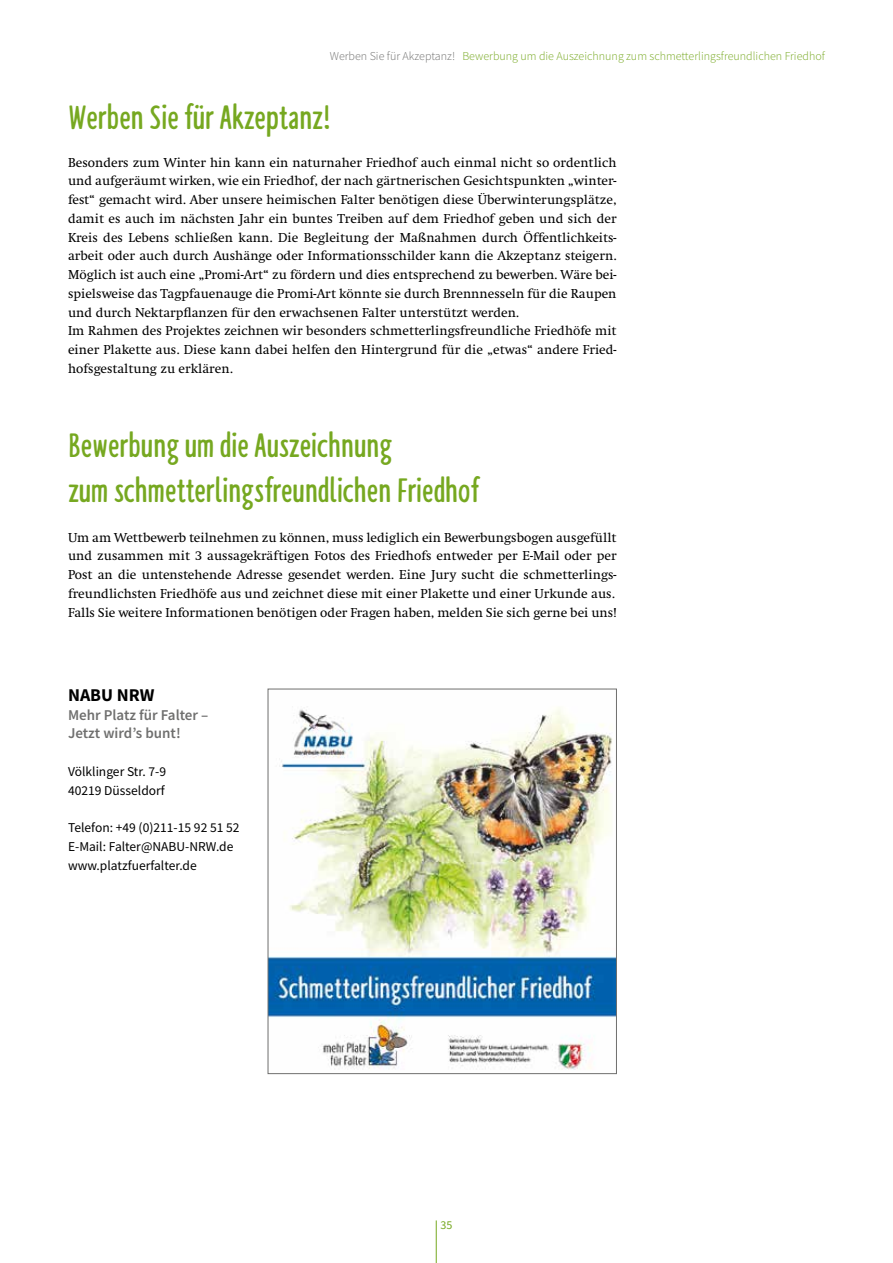
<style>
.page{position:relative;width:893px;height:1263px;background:#fff}
.page>*{position:absolute;margin:0;border:0;box-sizing:border-box;transform-origin:0 0}
.t1{font:700 36px/45px "NABU Hand";color:#76a820}
.t2{font:700 18px "Source Sans Pro";color:#000}
.t3{font:600 15px/18.8px "Source Sans Pro";color:#6f6f6e}
.t4{font:13.5px/18.8px "Swift";color:#000}
.t5{font:13.5px/18.8px "Source Sans Pro";color:#000}
.t6{font:300 12px "Source Sans Pro";color:#76a820}
.t7{font:12px "Source Sans Pro";color:#76a820}
.s1{color:#6f6f6e}
</style>
<div class="page">
<hr style="left:436px;top:1220px;width:1px;height:43px;background:#76a820">
<img style="left:270px;top:707px;width:345px;height:363px">
<div style="left:268px;top:689px;width:349px;height:385px;border:1px solid #6f6f6e"></div>
<p class="t6" style="left:330px;top:49px;width:497px"><span class="s1">Werben Sie für Akzeptanz!</span> Bewerbung um die Auszeichnung zum schmetterlingsfreundlichen Friedhof</p>
<h1 class="t1" style="left:68px;top:95px;width:264px">Werben Sie für Akzeptanz!</h1>
<p class="t4" style="left:68px;top:153px;width:550px">Besonders zum Winter hin kann ein naturnaher Friedhof auch einmal nicht so ordentlich und aufgeräumt wirken, wie ein Friedhof, der nach gärtnerischen Gesichtspunkten „winter&shy;fest“ gemacht wird. Aber unsere heimischen Falter benötigen diese Überwinterungsplätze, damit es auch im nächsten Jahr ein buntes Treiben auf dem Friedhof geben und sich der Kreis des Lebens schließen kann. Die Begleitung der Maßnahmen durch Öffentlichkeits&shy;arbeit oder auch durch Aushänge oder Informationsschilder kann die Akzeptanz steigern.<br>Möglich ist auch eine „Promi-Art“ zu fördern und dies entsprechend zu bewerben. Wäre bei&shy;spielsweise das Tagpfauenauge die Promi-Art könnte sie durch Brennnesseln für die Raupen und durch Nektarpflanzen für den erwachsenen Falter unterstützt werden.<br>Im Rahmen des Projektes zeichnen wir besonders schmetterlingsfreundliche Friedhöfe mit einer Plakette aus. Diese kann dabei helfen den Hintergrund für die „etwas“ andere Fried&shy;hofsgestaltung zu erklären.</p>
<h1 class="t1" style="left:68px;top:423px;width:412px">Bewerbung um die Auszeichnung<br>zum schmetterlingsfreundlichen Friedhof</h1>
<p class="t4" style="left:68px;top:528px;width:550px">Um am Wettbewerb teilnehmen zu können, muss lediglich ein Bewerbungsbogen ausgefüllt und zusammen mit 3 aussagekräftigen Fotos des Friedhofs entweder per E-Mail oder per Post an die untenstehende Adresse gesendet werden. Eine Jury sucht die schmetterlings&shy;freundlichsten Friedhöfe aus und zeichnet diese mit einer Plakette und einer Urkunde aus.<br>Falls Sie weitere Informationen benötigen oder Fragen haben, melden Sie sich gerne bei uns!</p>
<h2 class="t2" style="left:68px;top:683px;width:88px">NABU NRW</h2>
<p class="t3" style="left:68px;top:705px;width:142px">Mehr Platz für Falter –<br>Jetzt wird’s bunt!</p>
<p class="t5" style="left:68px;top:762px;width:100px">Völklinger Str. 7-9<br>40219 Düsseldorf</p>
<p class="t5" style="left:68px;top:818px;width:173px">Telefon: +49 (0)211-15 92 51 52<br>E-Mail: Falter@NABU-NRW.de www.platzfuerfalter.de</p>
<p class="t7" style="left:440px;top:1218px;width:13px">35</p>
</div>
